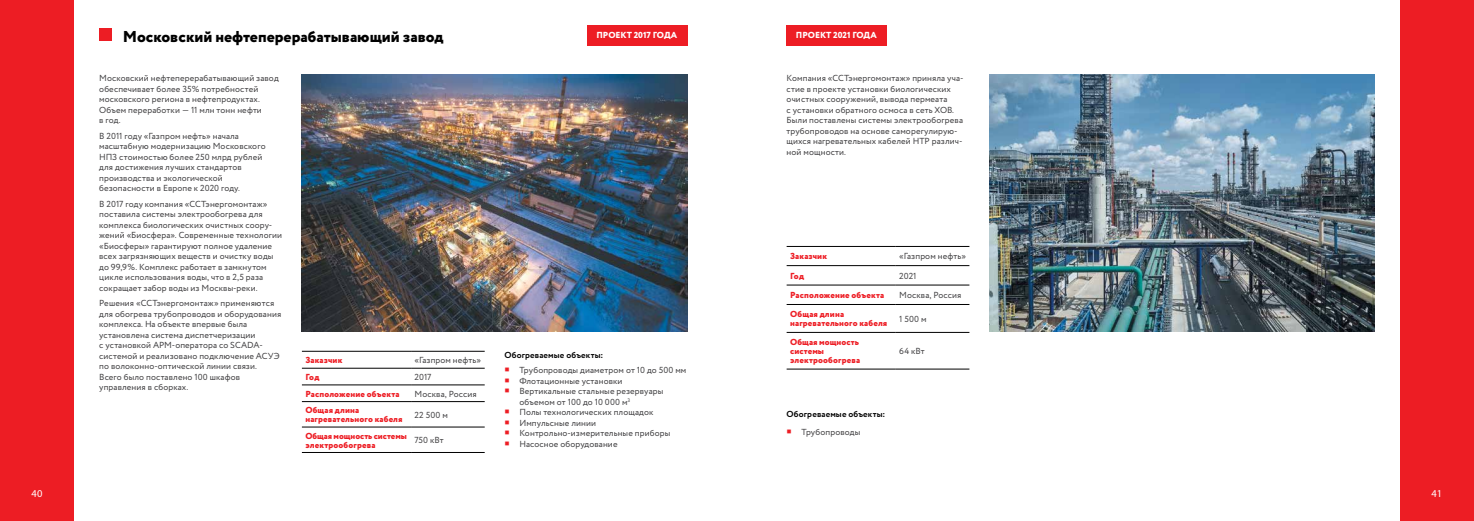
<style>
.page{position:relative;width:1474px;height:521px;background:#fff}
.page>*{position:absolute;margin:0;border:0;box-sizing:border-box;transform-origin:0 0}
.t1{font:800 15.75px "Circe";color:#000}
.t2{font:10.5px "Myriad Pro";color:#fff}
.t3{font:8.75px/10.5px "Circe";letter-spacing:.01em;color:#414042}
.t4{font:800 8.75px/8.8px "Circe";letter-spacing:.015em;color:#ed1d24}
.t5{font:700 8.75px "Circe";letter-spacing:.015em;color:#000}
.t6{font:800 8.75px "Circe";color:#fff}
.s1{color:#ed1d24}
</style>
<div class="page">
<div style="left:1399px;top:0;width:74px;height:521px;background:#ed1d24"></div>
<div style="left:0;top:0;width:73px;height:521px;background:#ed1d24"></div>
<div style="left:99px;top:29px;width:13px;height:12px;background:#ed1d24"></div>
<hr style="left:786px;top:246px;width:109px;height:1px;background:#000">
<hr style="left:895px;top:246px;width:74px;height:1px;background:#000">
<hr style="left:786px;top:265px;width:109px;height:1px;background:#000">
<hr style="left:895px;top:265px;width:74px;height:1px;background:#000">
<hr style="left:786px;top:285px;width:109px;height:1px;background:#000">
<hr style="left:895px;top:285px;width:74px;height:1px;background:#000">
<hr style="left:786px;top:304px;width:109px;height:1px;background:#000">
<hr style="left:895px;top:304px;width:74px;height:1px;background:#000">
<hr style="left:786px;top:332px;width:109px;height:1px;background:#000">
<hr style="left:895px;top:332px;width:74px;height:1px;background:#000">
<hr style="left:786px;top:369px;width:109px;height:1px;background:#000">
<hr style="left:895px;top:369px;width:74px;height:1px;background:#000">
<img style="left:989px;top:74px;width:385px;height:257px">
<div style="left:786px;top:25px;width:100px;height:21px;background:#ed1d24"></div>
<hr style="left:302px;top:351px;width:109px;height:1px;background:#000">
<hr style="left:411px;top:351px;width:73px;height:1px;background:#000">
<hr style="left:302px;top:368px;width:109px;height:1px;background:#000">
<hr style="left:411px;top:368px;width:73px;height:1px;background:#000">
<hr style="left:302px;top:385px;width:109px;height:1px;background:#000">
<hr style="left:411px;top:385px;width:73px;height:1px;background:#000">
<hr style="left:302px;top:401px;width:109px;height:1px;background:#000">
<hr style="left:411px;top:401px;width:73px;height:1px;background:#000">
<hr style="left:302px;top:427px;width:109px;height:1px;background:#000">
<hr style="left:411px;top:427px;width:73px;height:1px;background:#000">
<hr style="left:302px;top:452px;width:109px;height:1px;background:#000">
<hr style="left:411px;top:452px;width:73px;height:1px;background:#000">
<img style="left:302px;top:74px;width:385px;height:257px">
<div style="left:587px;top:25px;width:100px;height:21px;background:#ed1d24"></div>
<h1 class="t1" style="left:123px;top:26px;width:322px">Московский нефтеперерабатывающий завод</h1>
<p class="t6" style="left:796px;top:29px;width:82px">ПРОЕКТ 2021 ГОДА</p>
<p class="t3" style="left:99px;top:73px;width:181px">Московский нефтеперерабатывающий завод обеспечивает более 35% потребностей московского региона в нефтепродуктах.<br>Объем переработки — 11 млн тонн нефти<br>в год.</p>
<p class="t3" style="left:99px;top:131px;width:168px">В 2011 году «Газпром нефть» начала масштабную модернизацию Московского НПЗ стоимостью более 250 млрд рублей для достижения лучших стандартов производства и экологической безопасности в Европе к 2020 году.</p>
<p class="t3" style="left:99px;top:199px;width:184px">В 2017 году компания «ССТэнергомонтаж» поставила системы электрообогрева для комплекса биологических очистных соору&shy;жений «Биосфера». Современные технологии «Биосферы» гарантируют полное удаление всех загрязняющих веществ и очистку воды до 99,9%. Комплекс работает в замкнутом цикле использования воды, что в 2,5 раза сокращает забор воды из Москвы-реки.</p>
<p class="t3" style="left:99px;top:298px;width:183px">Решения «ССТэнергомонтаж» применяются для обогрева трубопроводов и оборудования комплекса. На объекте впервые была установлена система диспетчеризации<br>с установкой АРМ-оператора со SCADA&shy;системой и реализовано подключение АСУЭ по волоконно-оптической линии связи.<br>Всего было поставлено 100 шкафов управления в сборках.</p>
<p class="t6" style="left:596px;top:29px;width:82px">ПРОЕКТ 2017 ГОДА</p>
<p class="t3" style="left:786px;top:73px;width:178px">Компания «ССТэнергомонтаж» приняла уча&shy;стие в проекте установки биологических очистных сооружений, вывода пермеата<br>с установки обратного осмоса в сеть ХОВ.<br>Были поставлены системы электрообогрева трубопроводов на основе саморегулирую&shy;щихся нагревательных кабелей НТР различ&shy;ной мощности.</p>
<p class="t4" style="left:790px;top:253px;width:38px">Заказчик</p>
<p class="t3" style="left:899px;top:251px;width:68px">«Газпром нефть»</p>
<p class="t4" style="left:790px;top:272px;width:15px">Год</p>
<p class="t3" style="left:899px;top:271px;width:19px">2021</p>
<p class="t4" style="left:790px;top:291px;width:95px">Расположение объекта</p>
<p class="t3" style="left:899px;top:290px;width:64px">Москва, Россия</p>
<p class="t4" style="left:790px;top:311px;width:99px">Общая длина нагревательного кабеля</p>
<p class="t3" style="left:899px;top:314px;width:29px">1 500 м</p>
<p class="t4" style="left:790px;top:338px;width:71px">Общая мощность системы электрообогрева</p>
<p class="t3" style="left:899px;top:346px;width:27px">64 кВт</p>
<p class="t5" style="left:504px;top:349px;width:100px">Обогреваемые объекты:</p>
<p class="t3" style="left:504px;top:365px;width:183px"><span class="s1">○</span> Трубопроводы диаметром от 10 до 500 мм</p>
<p class="t3" style="left:504px;top:376px;width:119px"><span class="s1">○</span> Флотационные установки</p>
<p class="t3" style="left:519px;top:386px;width:145px;text-indent:-15px"><span class="s1">○</span> Вертикальные стальные резервуары объемом от 100 до 10 000 м<sup>3</sup></p>
<p class="t3" style="left:504px;top:407px;width:150px"><span class="s1">○</span> Полы технологических площадок</p>
<p class="t3" style="left:504px;top:418px;width:93px"><span class="s1">○</span> Импульсные линии</p>
<p class="t3" style="left:504px;top:428px;width:167px"><span class="s1">○</span> Контрольно-измерительные приборы</p>
<p class="t3" style="left:504px;top:439px;width:114px"><span class="s1">○</span> Насосное оборудование</p>
<p class="t4" style="left:305px;top:356px;width:38px">Заказчик</p>
<p class="t3" style="left:414px;top:355px;width:68px">«Газпром нефть»</p>
<p class="t4" style="left:305px;top:373px;width:15px">Год</p>
<p class="t3" style="left:414px;top:372px;width:18px">2017</p>
<p class="t4" style="left:305px;top:390px;width:95px">Расположение объекта</p>
<p class="t3" style="left:414px;top:389px;width:64px">Москва, Россия</p>
<p class="t4" style="left:305px;top:406px;width:99px">Общая длина нагревательного кабеля</p>
<p class="t3" style="left:414px;top:410px;width:35px">22 500 м</p>
<p class="t4" style="left:305px;top:432px;width:103px">Общая мощность системы электрообогрева</p>
<p class="t3" style="left:414px;top:435px;width:31px">750 кВт</p>
<p class="t5" style="left:786px;top:408px;width:100px">Обогреваемые объекты:</p>
<p class="t3" style="left:786px;top:427px;width:75px"><span class="s1">○</span> Трубопроводы</p>
<p class="t2" style="left:32px;top:487px;width:12px">40</p>
<p class="t2" style="left:1431px;top:487px;width:12px">41</p>
</div>
